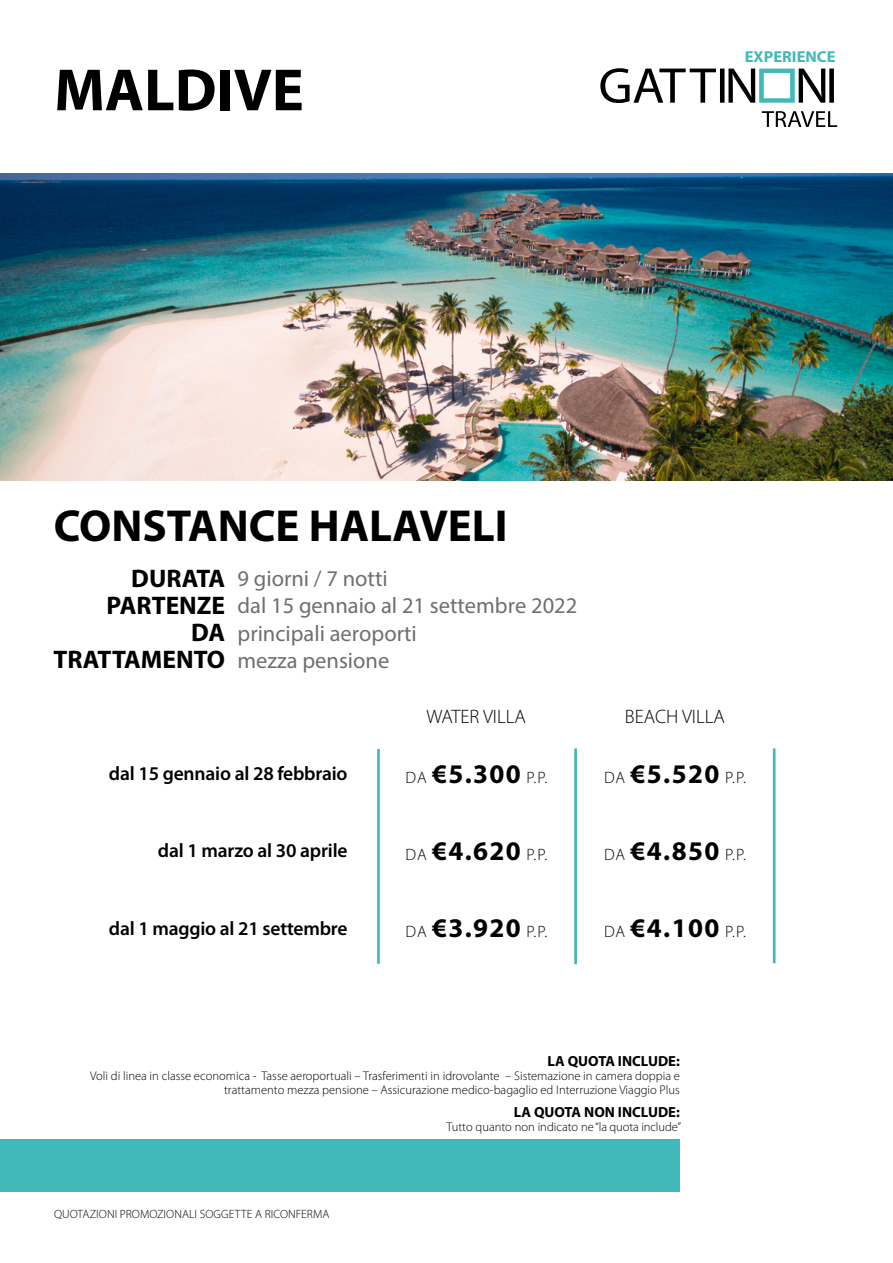
<style>
.page{position:relative;width:893px;height:1263px;background:#fff}
.page>*{position:absolute;margin:0;border:0;box-sizing:border-box;transform-origin:0 0}
.t1{font:700 60px "Myriad Pro";color:#000}
.t2{font:700 45px "Myriad Pro";color:#000}
.t3{font:700 25.5px/27px "Myriad Pro";color:#000;text-align:right}
.t4{font:22.5px/27.3px "Myriad Pro";color:#706f6f}
.t5{font:600 19.5px "Myriad Pro";letter-spacing:-.01em;color:#000}
.t6{font:300 19.5px "Myriad Pro";color:#000}
.t7{font:300 16.5px "Myriad Pro";letter-spacing:.055em;color:#000}
.t8{font:700 15.9px "Myriad Pro";color:#41b9b8;scale:1.04 1}
.t9{font:700 14.7px "Myriad Pro";color:#000}
.t10{font:300 12.6px/14px "Myriad Pro";color:#000;text-align:right}
.t11{font:300 12px "Myriad Pro";letter-spacing:.005em;color:#000}
.s1{font-weight:700;font-size:27px}
</style>
<div class="page">
<svg style="left:600px;top:68px;width:234px;height:35px"></svg>
<svg style="left:762px;top:111px;width:75px;height:16px"></svg>
<div style="left:0;top:1139px;width:680px;height:53px;background:#41b8b9"></div>
<img style="left:0;top:173px;width:893px;height:307px">
<hr style="left:377px;top:749px;width:3px;height:215px;background:#41b9b8">
<hr style="left:574px;top:748px;width:3px;height:216px;background:#41b9b8">
<hr style="left:773px;top:748px;width:2px;height:215px;background:#41b9b8">
<h1 class="t1" style="left:54px;top:51px;width:251px">MALDIVE</h1>
<p class="t8" style="left:745px;top:46px;width:89px">EXPERIENCE</p>
<h2 class="t2" style="left:54px;top:497px;width:456px">CONSTANCE HALAVELI</h2>
<h3 class="t3" style="left:54px;top:564px;width:173px">DURATA<br>PARTENZE<br>DA<br>TRATTAMENTO</h3>
<h3 class="t4" style="left:238px;top:564px;width:341px">9 giorni / 7 notti<br>dal 15 gennaio al 21 settembre 2022 principali aeroporti<br>mezza pensione</h3>
<h3 class="t6" style="left:427px;top:704px;width:101px">WATER VILLA</h3>
<h3 class="t6" style="left:625px;top:704px;width:102px">BEACH VILLA</h3>
<h3 class="t5" style="left:109px;top:761px;width:240px">dal 15 gennaio al 28 febbraio</h3>
<h3 class="t7" style="left:405px;top:768px;width:143px">DA <span class="s1">€5.300</span> P.P.</h3>
<h3 class="t7" style="left:604px;top:768px;width:143px">DA <span class="s1">€5.520</span> P.P.</h3>
<h3 class="t5" style="left:158px;top:838px;width:191px">dal 1 marzo al 30 aprile</h3>
<h3 class="t7" style="left:405px;top:845px;width:143px">DA <span class="s1">€4.620</span> P.P.</h3>
<h3 class="t7" style="left:604px;top:845px;width:143px">DA <span class="s1">€4.850</span> P.P.</h3>
<h3 class="t5" style="left:109px;top:915px;width:240px">dal 1 maggio al 21 settembre</h3>
<h3 class="t7" style="left:405px;top:922px;width:143px">DA <span class="s1">€3.920</span> P.P.</h3>
<h3 class="t7" style="left:604px;top:922px;width:143px">DA <span class="s1">€4.100</span> P.P.</h3>
<p class="t9" style="left:548px;top:1051px;width:134px">LA QUOTA INCLUDE:</p>
<p class="t10" style="left:90px;top:1068px;width:591px">Voli di linea in classe economica - Tasse aeroportuali – Trasferimenti in idrovolante – Sistemazione in camera doppia e trattamento mezza pensione – Assicurazione medico-bagaglio ed Interruzione Viaggio Plus</p>
<p class="t9" style="left:514px;top:1103px;width:168px">LA QUOTA NON INCLUDE:</p>
<p class="t10" style="left:446px;top:1120px;width:236px">Tutto quanto non indicato ne “la quota include”</p>
<p class="t11" style="left:54px;top:1207px;width:277px">QUOTAZIONI PROMOZIONALI SOGGETTE A RICONFERMA</p>
</div>
